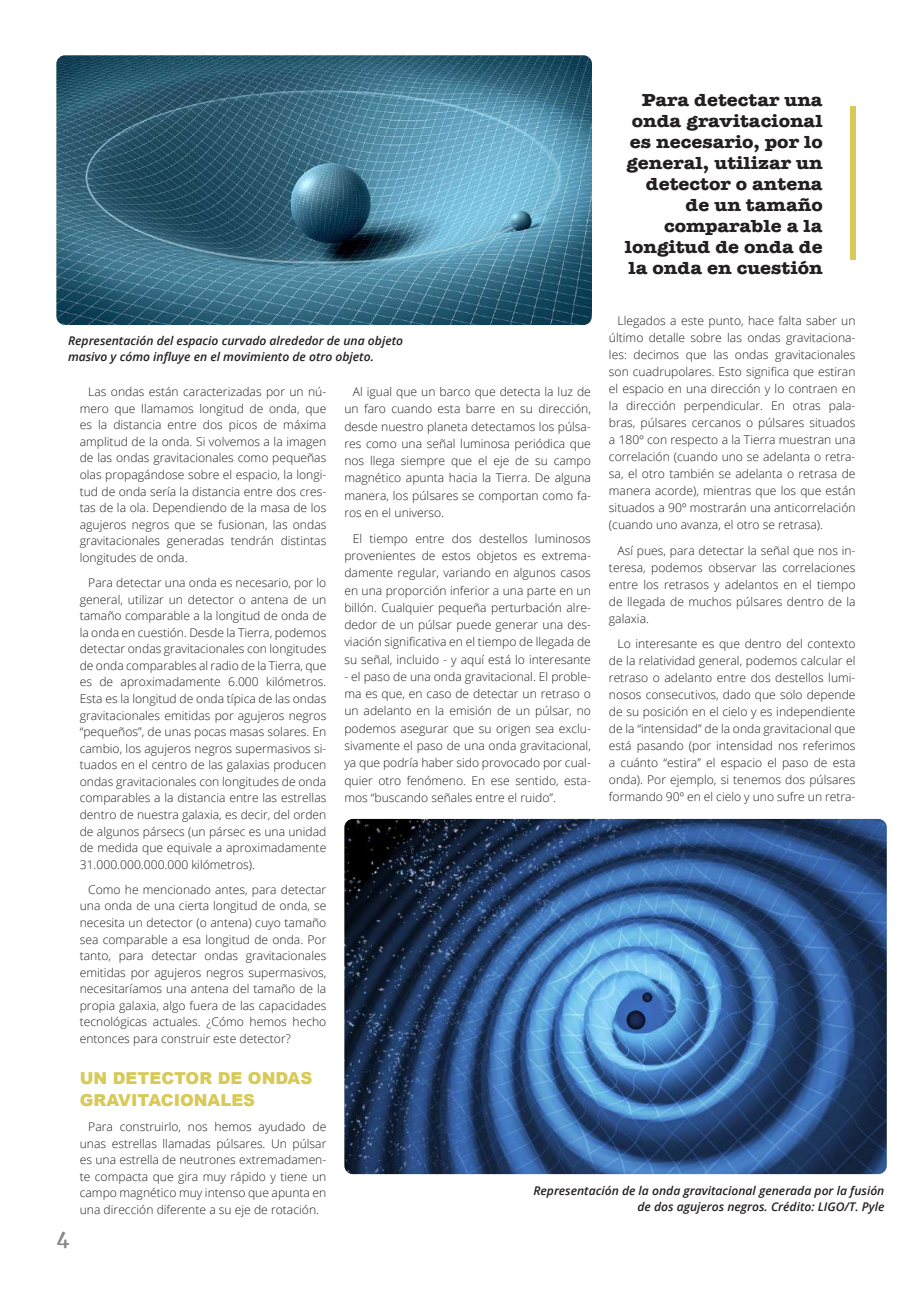
<style>
.page{position:relative;width:919px;height:1289px;background:#fff}
.page>*{position:absolute;margin:0;border:0;box-sizing:border-box;transform-origin:0 0}
.t1{font:700 19.5px "Merriweather";color:#84878c}
.t2{font:700 18px/21px "American Typewriter";color:#231f20;text-align:right;scale:1.12 1}
.t3{font:900 16.5px/21.6px "Arial";color:#d7ca58}
.t4{font:300 12px/16.5px "Open Sans";color:#231f20;text-align:justify}
.t5{font:italic 600 12px/16.5px "Open Sans";color:#231f20}
</style>
<div class="page">
<img style="left:56px;top:55px;width:536px;height:270px">
<img style="left:344px;top:819px;width:542px;height:355px">
<div style="left:849px;top:107px;width:6px;height:153px;background:#d7ca58"></div>
<h2 class="t2" style="left:624px;top:88px;width:178px">Para detectar una onda gravitacional es necesario, por lo general, utilizar un detector o antena de un tamaño comparable a la longitud de onda de la onda en cuestión</h2>
<p class="t4" style="left:609px;top:312px;width:248px;line-height:17px;text-indent:9px">Llegados a este punto, hace falta saber un último detalle sobre las ondas gravitaciona&shy;les: decimos que las ondas gravitacionales son cuadrupolares. Esto significa que estiran el espacio en una dirección y lo contraen en la dirección perpendicular. En otras pala&shy;bras, púlsares cercanos o púlsares situados a 180º con respecto a la Tierra muestran una correlación (cuando uno se adelanta o retra&shy;sa, el otro también se adelanta o retrasa de manera acorde), mientras que los que están situados a 90º mostrarán una anticorrelación (cuando uno avanza, el otro se retrasa).</p>
<p class="t4" style="left:609px;top:541px;width:248px;line-height:17px;text-indent:9px">Así pues, para detectar la señal que nos in&shy;teresa, podemos observar las correlaciones entre los retrasos y adelantos en el tiempo de llegada de muchos púlsares dentro de la galaxia.</p>
<p class="t4" style="left:609px;top:635px;width:248px;line-height:17px;text-indent:9px">Lo interesante es que dentro del contexto de la relatividad general, podemos calcular el retraso o adelanto entre dos destellos lumi&shy;nosos consecutivos, dado que solo depende de su posición en el cielo y es independiente de la “intensidad” de la onda gravitacional que está pasando (por intensidad nos referimos a cuánto “estira” el espacio el paso de esta onda). Por ejemplo, si tenemos dos púlsares formando 90º en el cielo y uno sufre un retra-</p>
<p class="t5" style="left:68px;top:332px;width:336px">Representación del espacio curvado alrededor de una objeto masivo y cómo influye en el movimiento de otro objeto.</p>
<p class="t4" style="left:80px;top:383px;width:248px;text-indent:9px">Las ondas están caracterizadas por un nú&shy;mero que llamamos longitud de onda, que es la distancia entre dos picos de máxima amplitud de la onda. Si volvemos a la imagen de las ondas gravitacionales como pequeñas olas propagándose sobre el espacio, la longi&shy;tud de onda sería la distancia entre dos cres&shy;tas de la ola. Dependiendo de la masa de los agujeros negros que se fusionan, las ondas gravitacionales generadas tendrán distintas longitudes de onda.</p>
<p class="t4" style="left:80px;top:574px;width:248px;text-indent:9px">Para detectar una onda es necesario, por lo general, utilizar un detector o antena de un tamaño comparable a la longitud de onda de la onda en cuestión. Desde la Tierra, podemos detectar ondas gravitacionales con longitudes de onda comparables al radio de la Tierra, que es de aproximadamente 6.000 kilómetros.<br>Esta es la longitud de onda típica de las ondas gravitacionales emitidas por agujeros negros “pequeños”, de unas pocas masas solares. En cambio, los agujeros negros supermasivos si&shy;tuados en el centro de las galaxias producen ondas gravitacionales con longitudes de onda comparables a la distancia entre las estrellas dentro de nuestra galaxia, es decir, del orden de algunos pársecs (un pársec es una unidad de medida que equivale a aproximadamente 31.000.000.000.000 kilómetros).</p>
<p class="t4" style="left:80px;top:880px;width:248px;text-indent:9px">Como he mencionado antes, para detectar una onda de una cierta longitud de onda, se necesita un detector (o antena) cuyo tamaño sea comparable a esa longitud de onda. Por tanto, para detectar ondas gravitacionales emitidas por agujeros negros supermasivos, necesitaríamos una antena del tamaño de la propia galaxia, algo fuera de las capacidades tecnológicas actuales. ¿Cómo hemos hecho entonces para construir este detector?</p>
<h3 class="t3" style="left:80px;top:1066px;width:234px">UN DETECTOR DE ONDAS<br>GRAVITACIONALES</h3>
<p class="t4" style="left:80px;top:1117px;width:248px;text-indent:9px">Para construirlo, nos hemos ayudado de unas estrellas llamadas púlsares. Un púlsar es una estrella de neutrones extremadamen&shy;te compacta que gira muy rápido y tiene un campo magnético muy intenso que apunta en una dirección diferente a su eje de rotación.</p>
<p class="t4" style="left:344px;top:383px;width:248px;line-height:17.2px;text-indent:9px">Al igual que un barco que detecta la luz de un faro cuando esta barre en su dirección, desde nuestro planeta detectamos los púlsa&shy;res como una señal luminosa periódica que nos llega siempre que el eje de su campo magnético apunta hacia la Tierra. De alguna manera, los púlsares se comportan como fa&shy;ros en el universo.</p>
<p class="t4" style="left:344px;top:529px;width:248px;line-height:17.2px;text-indent:9px">El tiempo entre dos destellos luminosos provenientes de estos objetos es extrema&shy;damente regular, variando en algunos casos en una proporción inferior a una parte en un billón. Cualquier pequeña perturbación alre&shy;dedor de un púlsar puede generar una des&shy;viación significativa en el tiempo de llegada de su señal, incluido - y aquí está lo interesante</p>
<p class="t4" style="left:344px;top:667px;width:248px;line-height:17.2px">- el paso de una onda gravitacional. El proble&shy;ma es que, en caso de detectar un retraso o un adelanto en la emisión de un púlsar, no podemos asegurar que su origen sea exclu&shy;sivamente el paso de una onda gravitacional, ya que podría haber sido provocado por cual&shy;quier otro fenómeno. En ese sentido, esta&shy;mos “buscando señales entre el ruido”.</p>
<p class="t5" style="left:533px;top:1181px;width:352px;text-align:right">Representación de la onda gravitacional generada por la fusión de dos agujeros negros. Crédito: LIGO/T. Pyle</p>
<h1 class="t1" style="left:56px;top:1224px;width:15px">4</h1>
</div>
